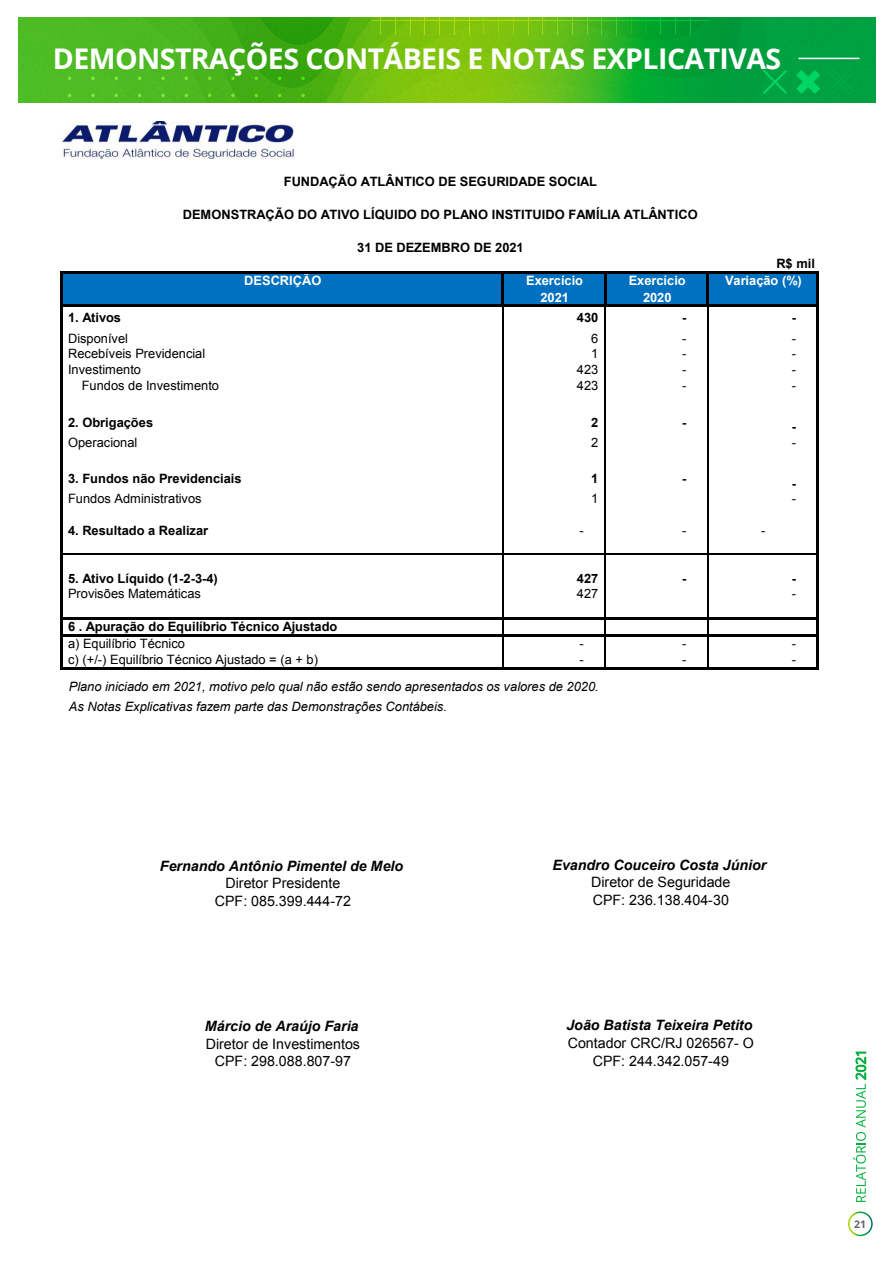
<style>
.page{position:relative;width:893px;height:1263px;background:#fff}
.page>*{position:absolute;margin:0;border:0;box-sizing:border-box;transform-origin:0 0}
.t1{font:700 28.5px "Open Sans";letter-spacing:-.02em;color:#fff}
.t2{font:14.25px/17.9px "Arial";color:#000;text-align:center}
.t3{font:italic 700 14.25px "Arial";color:#000}
.t4{font:700 12.9px "Arial";color:#000}
.t5{font:12.9px "Arial";color:#000}
.t6{font:italic 12.9px/19.2px "Arial";color:#000}
.t7{font:700 12.9px "Arial";color:#fff}
.t8{font:700 10.5px "Open Sans";color:#666}
</style>
<div class="page">
<svg style="left:848px;top:1211px;width:25px;height:25px"></svg>
<svg style="left:853px;top:1051px;width:14px;height:151px"></svg>
<img style="left:18px;top:18px;width:858px;height:85px">
<svg style="left:91px;top:94px;width:4px;height:3px"></svg>
<svg style="left:161px;top:94px;width:4px;height:3px"></svg>
<svg style="left:231px;top:94px;width:4px;height:3px"></svg>
<svg style="left:301px;top:94px;width:4px;height:3px"></svg>
<svg style="left:91px;top:77px;width:4px;height:3px"></svg>
<svg style="left:161px;top:77px;width:4px;height:3px"></svg>
<svg style="left:231px;top:77px;width:4px;height:3px"></svg>
<svg style="left:301px;top:77px;width:4px;height:3px"></svg>
<svg style="left:763px;top:70px;width:24px;height:24px"></svg>
<svg style="left:828px;top:69px;width:25px;height:25px"></svg>
<svg style="left:796px;top:70px;width:24px;height:24px"></svg>
<hr style="left:372px;top:21px;width:335px;height:1px;background:#fff">
<svg style="left:690px;top:18px;width:1px;height:16px"></svg>
<svg style="left:675px;top:18px;width:1px;height:16px"></svg>
<svg style="left:18px;top:18px;width:650px;height:45px;background:#51b618"></svg>
<hr style="left:798px;top:58px;width:61px;height:1px;background:#fff">
<div style="left:62px;top:273px;width:756px;height:32px;background:#0070c0"></div>
<hr style="left:501px;top:274px;width:3px;height:32px;background:#000">
<hr style="left:604px;top:274px;width:2px;height:32px;background:#000">
<hr style="left:707px;top:274px;width:2px;height:32px;background:#000">
<hr style="left:502px;top:306px;width:1px;height:312px;background:#000">
<hr style="left:605px;top:306px;width:1px;height:312px;background:#000">
<hr style="left:707px;top:306px;width:1px;height:312px;background:#000">
<svg style="left:502px;top:620px;width:1px;height:14px"></svg>
<svg style="left:605px;top:620px;width:1px;height:14px"></svg>
<svg style="left:707px;top:620px;width:1px;height:14px"></svg>
<hr style="left:61px;top:271px;width:2px;height:398px;background:#000">
<hr style="left:502px;top:637px;width:1px;height:30px;background:#000">
<hr style="left:605px;top:637px;width:1px;height:30px;background:#000">
<hr style="left:707px;top:637px;width:1px;height:30px;background:#000">
<hr style="left:816px;top:274px;width:3px;height:395px;background:#000">
<hr style="left:63px;top:271px;width:756px;height:3px;background:#000">
<hr style="left:63px;top:304px;width:756px;height:2px;background:#000">
<hr style="left:63px;top:554px;width:753px;height:1px;background:#000">
<hr style="left:63px;top:618px;width:756px;height:2px;background:#000">
<hr style="left:63px;top:634px;width:756px;height:3px;background:#000">
<hr style="left:63px;top:667px;width:756px;height:2px;background:#000">
<img style="left:61px;top:121px;width:235px;height:38px">
<h1 class="t1" style="left:53px;top:38px;width:730px">DEMONSTRAÇÕES CONTÁBEIS E NOTAS EXPLICATIVAS</h1>
<p class="t4" style="left:284px;top:173px;width:315px">FUNDAÇÃO ATLÂNTICO DE SEGURIDADE SOCIAL</p>
<p class="t4" style="left:183px;top:206px;width:516px">DEMONSTRAÇÃO DO ATIVO LÍQUIDO DO PLANO INSTITUIDO FAMÍLIA ATLÂNTICO</p>
<p class="t4" style="left:357px;top:239px;width:168px">31 DE DEZEMBRO DE 2021</p>
<p class="t4" style="left:776px;top:255px;width:40px">R$ mil</p>
<p class="t7" style="left:244px;top:272px;width:79px">DESCRIÇÃO</p>
<p class="t7" style="left:526px;top:272px;width:58px">Exercício</p>
<p class="t7" style="left:629px;top:272px;width:58px">Exercício</p>
<p class="t7" style="left:725px;top:272px;width:78px">Variação (%)</p>
<p class="t7" style="left:540px;top:288px;width:30px">2021</p>
<p class="t7" style="left:643px;top:288px;width:30px">2020</p>
<p class="t4" style="left:68px;top:309px;width:55px">1. Ativos</p>
<p class="t4" style="left:577px;top:309px;width:23px">430</p>
<p class="t4" style="left:682px;top:309px;width:6px">-</p>
<p class="t4" style="left:792px;top:309px;width:6px">-</p>
<p class="t5" style="left:68px;top:330px;width:62px">Disponível</p>
<p class="t5" style="left:591px;top:330px;width:9px">6</p>
<p class="t5" style="left:682px;top:330px;width:6px">-</p>
<p class="t5" style="left:792px;top:330px;width:6px">-</p>
<p class="t5" style="left:68px;top:345px;width:139px">Recebíveis Previdencial</p>
<p class="t5" style="left:591px;top:345px;width:9px">1</p>
<p class="t5" style="left:682px;top:345px;width:6px">-</p>
<p class="t5" style="left:792px;top:345px;width:6px">-</p>
<p class="t5" style="left:68px;top:361px;width:75px">Investimento</p>
<p class="t5" style="left:577px;top:361px;width:23px">423</p>
<p class="t5" style="left:682px;top:361px;width:6px">-</p>
<p class="t5" style="left:792px;top:361px;width:6px">-</p>
<p class="t5" style="left:82px;top:377px;width:139px">Fundos de Investimento</p>
<p class="t5" style="left:577px;top:377px;width:23px">423</p>
<p class="t5" style="left:682px;top:377px;width:6px">-</p>
<p class="t5" style="left:792px;top:377px;width:6px">-</p>
<p class="t4" style="left:68px;top:413px;width:87px">2. Obrigações</p>
<p class="t4" style="left:591px;top:413px;width:9px">2</p>
<p class="t4" style="left:682px;top:413px;width:6px">-</p>
<p class="t4" style="left:792px;top:418px;width:6px">-</p>
<p class="t5" style="left:68px;top:434px;width:71px">Operacional</p>
<p class="t5" style="left:591px;top:434px;width:9px">2</p>
<p class="t5" style="left:792px;top:434px;width:6px">-</p>
<p class="t4" style="left:68px;top:470px;width:175px">3. Fundos não Previdenciais</p>
<p class="t4" style="left:591px;top:470px;width:9px">1</p>
<p class="t4" style="left:682px;top:470px;width:6px">-</p>
<p class="t4" style="left:792px;top:474px;width:6px">-</p>
<p class="t5" style="left:68px;top:490px;width:135px">Fundos Administrativos</p>
<p class="t5" style="left:591px;top:490px;width:9px">1</p>
<p class="t5" style="left:792px;top:490px;width:6px">-</p>
<p class="t4" style="left:68px;top:522px;width:142px">4. Resultado a Realizar</p>
<p class="t5" style="left:580px;top:522px;width:6px">-</p>
<p class="t5" style="left:682px;top:522px;width:6px">-</p>
<p class="t5" style="left:761px;top:522px;width:6px">-</p>
<p class="t4" style="left:68px;top:570px;width:151px">5. Ativo Líquido (1-2-3-4)</p>
<p class="t4" style="left:577px;top:569px;width:23px">427</p>
<p class="t4" style="left:682px;top:569px;width:6px">-</p>
<p class="t4" style="left:792px;top:569px;width:6px">-</p>
<p class="t5" style="left:68px;top:585px;width:134px">Provisões Matemáticas</p>
<p class="t5" style="left:577px;top:585px;width:23px">427</p>
<p class="t5" style="left:792px;top:585px;width:6px">-</p>
<p class="t4" style="left:68px;top:618px;width:271px">6 . Apuração do Equilíbrio Técnico Ajustado</p>
<p class="t5" style="left:68px;top:635px;width:118px">a) Equilíbrio Técnico</p>
<p class="t5" style="left:580px;top:635px;width:6px">-</p>
<p class="t5" style="left:682px;top:635px;width:6px">-</p>
<p class="t5" style="left:792px;top:635px;width:6px">-</p>
<p class="t5" style="left:68px;top:651px;width:251px">c) (+/-) Equilíbrio Técnico Ajustado = (a + b)</p>
<p class="t5" style="left:580px;top:651px;width:6px">-</p>
<p class="t5" style="left:682px;top:651px;width:6px">-</p>
<p class="t5" style="left:792px;top:651px;width:6px">-</p>
<p class="t6" style="left:69px;top:677px;width:531px">Plano iniciado em 2021, motivo pelo qual não estão sendo apresentados os valores de 2020.<br>As Notas Explicativas fazem parte das Demonstrações Contábeis.</p>
<p class="t3" style="left:160px;top:856px;width:245px">Fernando Antônio Pimentel de Melo</p>
<p class="t2" style="left:215px;top:874px;width:138px">Diretor Presidente<br>CPF: 085.399.444-72</p>
<p class="t3" style="left:205px;top:1017px;width:155px">Márcio de Araújo Faria</p>
<p class="t2" style="left:206px;top:1035px;width:156px">Diretor de Investimentos<br>CPF: 298.088.807-97</p>
<p class="t3" style="left:552px;top:855px;width:215px">Evandro Couceiro Costa Júnior</p>
<p class="t2" style="left:591px;top:874px;width:141px;text-align:left">Diretor de Seguridade<br>CPF: 236.138.404-30</p>
<p class="t3" style="left:566px;top:1016px;width:188px">João Batista Teixeira Petito</p>
<p class="t2" style="left:568px;top:1034px;width:188px">Contador CRC/RJ 026567- O</p>
<p class="t2" style="left:593px;top:1052px;width:138px">CPF: 244.342.057-49</p>
<p class="t8" style="left:854px;top:1217px;width:13px">21</p>
</div>
